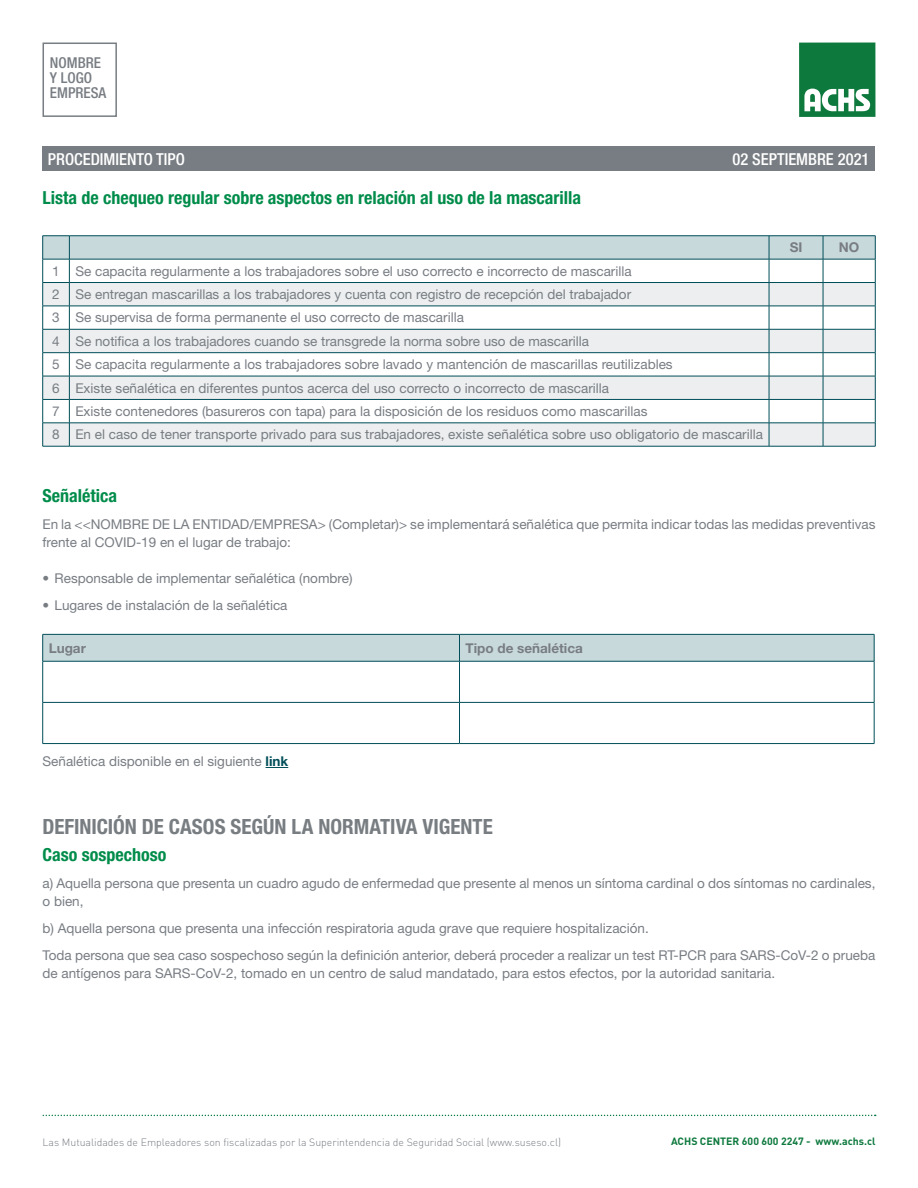
<style>
.page{position:relative;width:918px;height:1188px;background:#fff}
.page>*{position:absolute;margin:0;border:0;box-sizing:border-box;transform-origin:0 0}
.Titulo{font:700 condensed 21px "Helvetica Neue LT Std";color:#787d82}
.Subtitulo{font:700 condensed 18px "Helvetica Neue LT Std";color:#008c4a}
.t1{font:500 condensed 16.5px "Helvetica Neue LT Std";color:#fff}
.t2{font:500 condensed 15px/15px "Helvetica Neue LT Std";color:#787d83}
.Parrafo{font:13.5px/18px "Helvetica Neue LT Std";color:#787d83}
.Parrafo-2{font:700 13.5px "Helvetica Neue LT Std";color:#787d83}
.t3{font:300 10.5px "DIN Pro";color:#787d83}
.t4{font:700 10.5px "DIN Pro";color:#0d793d}
.s1{font-weight:700;color:#004e59}
</style>
<div class="page">
<div style="left:43px;top:43px;width:74px;height:74px;border:2px solid #787d83"></div>
<svg style="left:43px;top:1115px;width:833px;height:1px"></svg>
<div style="left:43px;top:147px;width:832px;height:24px;background:#787d83"></div>
<div style="left:799px;top:43px;width:76px;height:74px;background:#0d793d"></div>
<svg style="left:804px;top:89px;width:66px;height:22px"></svg>
<svg style="left:42px;top:235px;width:834px;height:212px"></svg>
<hr style="left:69px;top:446px;width:700px;height:1px;background:#004e59">
<hr style="left:769px;top:446px;width:54px;height:1px;background:#004e59">
<hr style="left:823px;top:446px;width:52px;height:1px;background:#004e59">
<svg style="left:266px;top:767px;width:22px;height:1px"></svg>
<svg style="left:42px;top:634px;width:833px;height:27px;background:#bfd2d6"></svg>
<hr style="left:43px;top:661px;width:417px;height:1px;background:#004e59">
<hr style="left:42px;top:661px;width:1px;height:41px;background:#004e59">
<hr style="left:460px;top:661px;width:414px;height:1px;background:#004e59">
<hr style="left:459px;top:661px;width:1px;height:41px;background:#004e59">
<hr style="left:874px;top:661px;width:1px;height:41px;background:#004e59">
<hr style="left:43px;top:702px;width:417px;height:1px;background:#004e59">
<hr style="left:42px;top:703px;width:1px;height:40px;background:#004e59">
<hr style="left:460px;top:702px;width:414px;height:1px;background:#004e59">
<hr style="left:459px;top:703px;width:1px;height:40px;background:#004e59">
<hr style="left:874px;top:703px;width:1px;height:40px;background:#004e59">
<hr style="left:43px;top:743px;width:417px;height:1px;background:#004e59">
<hr style="left:460px;top:743px;width:414px;height:1px;background:#004e59">
<p class="t2" style="left:50px;top:55px;width:58px">NOMBRE<br>Y LOGO<br>EMPRESA</p>
<p class="t1" style="left:48px;top:149px;width:138px">PROCEDIMIENTO TIPO</p>
<p class="Subtitulo" style="left:43px;top:187px;width:540px">Lista de chequeo regular sobre aspectos en relación al uso de la mascarilla</p>
<p class="Parrafo" style="left:52px;top:262px;width:9px">1</p>
<p class="Parrafo" style="left:75px;top:262px;width:558px">Se capacita regularmente a los trabajadores sobre el uso correcto e incorrecto de mascarilla</p>
<p class="Parrafo" style="left:52px;top:285px;width:9px">2</p>
<p class="Parrafo" style="left:75px;top:285px;width:557px">Se entregan mascarillas a los trabajadores y cuenta con registro de recepción del trabajador</p>
<p class="Parrafo" style="left:52px;top:308px;width:9px">3</p>
<p class="Parrafo" style="left:75px;top:308px;width:390px">Se supervisa de forma permanente el uso correcto de mascarilla</p>
<p class="Parrafo" style="left:52px;top:332px;width:9px">4</p>
<p class="Parrafo" style="left:75px;top:332px;width:515px">Se notifica a los trabajadores cuando se transgrede la norma sobre uso de mascarilla</p>
<p class="Parrafo" style="left:52px;top:355px;width:9px">5</p>
<p class="Parrafo" style="left:75px;top:355px;width:599px">Se capacita regularmente a los trabajadores sobre lavado y mantención de mascarillas reutilizables</p>
<p class="Parrafo" style="left:52px;top:379px;width:9px">6</p>
<p class="Parrafo" style="left:75px;top:379px;width:535px">Existe señalética en diferentes puntos acerca del uso correcto o incorrecto de mascarilla</p>
<p class="Parrafo" style="left:52px;top:402px;width:9px">7</p>
<p class="Parrafo" style="left:75px;top:402px;width:574px">Existe contenedores (basureros con tapa) para la disposición de los residuos como mascarillas</p>
<p class="t1" style="left:733px;top:150px;width:138px">02 SEPTIEMBRE 2021</p>
<p class="Parrafo-2" style="left:790px;top:239px;width:14px">SI</p>
<p class="Parrafo-2" style="left:839px;top:239px;width:22px">NO</p>
<p class="Parrafo" style="left:52px;top:425px;width:9px">8</p>
<p class="Parrafo" style="left:75px;top:425px;width:689px">En el caso de tener transporte privado para sus trabajadores, existe señalética sobre uso obligatorio de mascarilla</p>
<p class="Subtitulo" style="left:43px;top:485px;width:76px">Señalética</p>
<p class="Parrafo" style="left:43px;top:515px;width:835px">En la &lt;&lt;NOMBRE DE LA ENTIDAD/EMPRESA&gt; (Completar)&gt; se implementará señalética que permita indicar todas las medidas preventivas frente al COVID-19 en el lugar de trabajo:</p>
<p class="Parrafo" style="left:43px;top:569px;width:312px">• Responsable de implementar señalética (nombre(</p>
<p class="Parrafo" style="left:43px;top:596px;width:247px">• Lugares de instalación de la señalética</p>
<p class="Parrafo-2" style="left:49px;top:639px;width:39px">Lugar</p>
<p class="Parrafo" style="left:43px;top:752px;width:247px">Señalética disponible en el siguiente <span class="s1">link</span></p>
<p class="Parrafo-2" style="left:466px;top:639px;width:119px">Tipo de señalética</p>
<p class="Titulo" style="left:43px;top:814px;width:452px">DEFINICIÓN DE CASOS SEGÚN LA NORMATIVA VIGENTE</p>
<p class="Subtitulo" style="left:43px;top:844px;width:125px">Caso sospechoso</p>
<p class="Parrafo" style="left:43px;top:874px;width:834px">a) Aquella persona que presenta un cuadro agudo de enfermedad que presente al menos un síntoma cardinal o dos síntomas no cardinales, o bien,</p>
<p class="Parrafo" style="left:43px;top:919px;width:608px">b) Aquella persona que presenta una infección respiratoria aguda grave que requiere hospitalización.</p>
<p class="Parrafo" style="left:43px;top:946px;width:834px">Toda persona que sea caso sospechoso según la definición anterior, deberá proceder a realizar un test RT-PCR para SARS-CoV-2 o prueba de antígenos para SARS-CoV-2, tomado en un centro de salud mandatado, para estos efectos, por la autoridad sanitaria.</p>
<p class="t3" style="left:43px;top:1135px;width:520px">Las Mutualidades de Empleadores son fiscalizadas por la Superintendencia de Seguridad Social (www.suseso.cl)</p>
<p class="t4" style="left:671px;top:1133px;width:141px">ACHS CENTER 600 600 2247 -</p>
<p class="t4" style="left:816px;top:1133px;width:61px">www.achs.cl</p>
</div>
